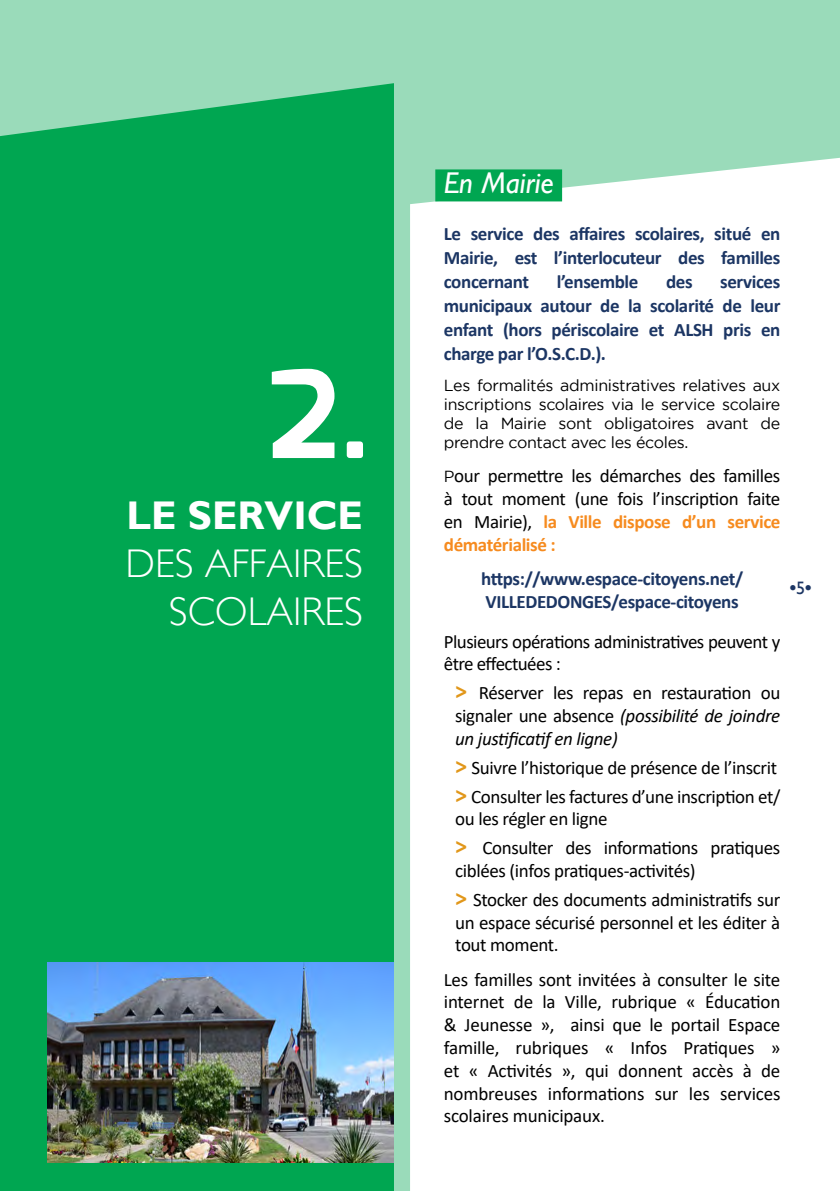
<style>
.page{position:relative;width:840px;height:1191px;background:#fff}
.page>*{position:absolute;margin:0;border:0;box-sizing:border-box;transform-origin:0 0}
.t1{font:700 120.2px "Mina";color:#fff}
.t2{font:300 40px/48px "Gill Sans";color:#fff;text-align:right}
.t3{font:700 40px "Gill Sans";color:#fff}
.t4{font:italic 30px "Gill Sans";color:#fff}
.t5{font:19px/22.8px "Calibri";letter-spacing:-.02em;color:#000}
.t6{font:700 19px/24px "Calibri";letter-spacing:-.02em;color:#1c3664;text-align:justify}
.t7{font:700 18px "Gill Sans";color:#1c3664}
.t8{font:16px/19.2px "Gotham";letter-spacing:-.02em;color:#000;text-align:justify}
.s1{font-family:"Gotham";font-size:16px}
.s2{font-weight:700;color:#f68b1f}
.s3{font-weight:700;font-size:24px;color:#e1971a}
.s4{font-style:italic}
.s5{font-weight:400}
</style>
<div class="page">
<div style="left:0;top:0;width:839px;height:1191px;background:#9adbba"></div>
<div style="left:410px;top:158px;width:429px;height:1033px;background:#fff"></div>
<div style="left:0;top:83px;width:394px;height:1108px;background:#00a651"></div>
<img style="left:47px;top:962px;width:347px;height:200px">
<div style="left:435px;top:169px;width:126px;height:32px;background:#00a651"></div>
<h1 class="t1" style="left:268px;top:346px;width:104px">2.</h1>
<h2 class="t3" style="left:126px;top:492px;width:238px">LE SERVICE</h2>
<h2 class="t2" style="left:125px;top:540px;width:234px">DES AFFAIRES<br>SCOLAIRES</h2>
<h3 class="t4" style="left:443px;top:166px;width:111px">En Mairie</h3>
<p class="t6" style="left:443px;top:221px;width:338px">Le service des affaires scolaires, situé en Mairie, est l’interlocuteur des familles concernant</p>
<p class="t6" style="left:556px;top:269px;width:83px">l’ensemble</p>
<p class="t6" style="left:665px;top:269px;width:28px">des</p>
<p class="t6" style="left:443px;top:269px;width:338px;text-indent:276px">services municipaux autour de la scolarité de leur enfant (hors périscolaire et ALSH pris en charge par l’O.S.C.D.).</p>
<p class="t8" style="left:443px;top:375px;width:338px">Les formalités administratives relatives aux inscriptions scolaires via le service scolaire de la Mairie sont obligatoires avant de prendre contact avec les écoles.</p>
<p class="t5" style="left:443px;top:464px;width:338px;text-align:justify"><span class="s1">P</span>our permettre les démarches des familles à tout moment (une fois l’inscription faite en Mairie), <span class="s2">la Ville dispose d’un service dématérialisé :</span></p>
<p class="t6" style="left:481px;top:567px;width:263px;line-height:22.8px">https://www.espace-citoyens.net/<br>VILLEDEDONGES/espace-citoyens</p>
<p class="t5" style="left:443px;top:629px;width:338px">Plusieurs opérations administratives peuvent y être effectuées :</p>
<p class="t5" style="left:455px;top:681px;width:326px;text-align:justify"><span class="s3">&gt;</span> Réserver les repas en restauration ou signaler une absence <span class="s4">(possibilité de joindre un justificatif en ligne)</span></p>
<p class="t5" style="left:455px;top:752px;width:326px;line-height:28.8px"><span class="s3">&gt;</span> Suivre l’historique de présence de l’inscrit <span class="s3">&gt;</span> Consulter les factures d’une inscription et/</p>
<p class="t5" style="left:455px;top:804px;width:326px;line-height:28.8px">ou les régler en ligne<br><span class="s3">&gt;</span> Consulter des informations pratiques</p>
<p class="t5" style="left:455px;top:855px;width:326px;line-height:28.8px">ciblées (infos pratiques-activités)<br><span class="s3">&gt;</span> Stocker des documents administratifs sur</p>
<p class="t5" style="left:455px;top:910px;width:326px">un espace sécurisé personnel et les éditer à tout moment.</p>
<p class="t5" style="left:443px;top:967px;width:338px;text-align:justify">Les familles sont invitées à consulter le site internet de la Ville, rubrique « Éducation &amp; Jeunesse », ainsi que le portail Espace famille, rubriques « Infos Pratiques » et « Activités », qui donnent accès à de nombreuses informations sur les services scolaires municipaux.</p>
<p class="t7" style="left:789px;top:577px;width:23px">•<span class="s5">5</span>•</p>
</div>
